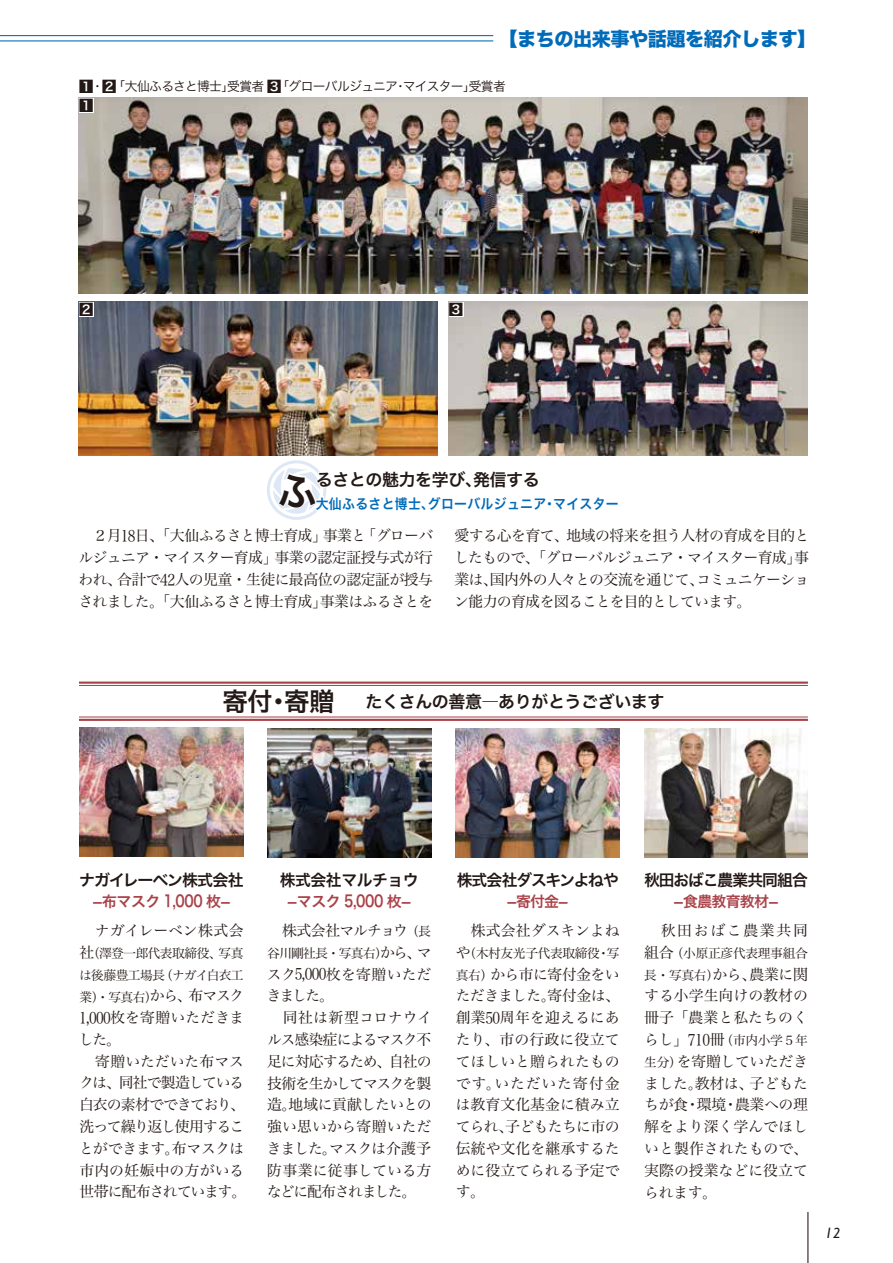
<style>
.page{position:relative;width:893px;height:1263px;background:#fff}
.page>*{position:absolute;margin:0;border:0;box-sizing:border-box;transform-origin:0 0}
.t1{font:39.3px "Hira Kaku Pro W6";color:#221815}
.t2{font:25.5px "Hira Kaku Pro W6";color:#221815}
.t3{font:19.2px "Hira Kaku Std W8";letter-spacing:-.025em;color:#006bb9}
.t4{font:16.95px "Hira Kaku Pro W6";letter-spacing:-.025em;color:#221815}
.t5{font:15.9px "Hira Kaku Pro W6";letter-spacing:-.055em;color:#221815}
.t6{font:15.9px "Hira Kaku Pro W6";letter-spacing:-.025em;color:#221815}
.t7{font:italic 15px "Gill Sans";color:#221815}
.t8{font:14.85px/21.8px "Hira Min Pro W3";letter-spacing:-.03em;color:#221815}
.t9{font:14.85px/21.8px "Hira Min Pro W3";color:#221815}
.t10{font:14.85px/21.8px "Hira Min Pro W3";letter-spacing:-.005em;color:#221815}
.t11{font:14.85px/21.8px "Hira Min Pro W3";letter-spacing:-.05em;color:#221815}
.t12{font:14.85px/21.8px "Hira Min Pro W3";letter-spacing:.005em;color:#221815}
.t13{font:14.85px/21.8px "Hira Min Pro W3";letter-spacing:-.065em;color:#221815}
.t14{font:14.85px "Hira Min Pro W3";letter-spacing:.01em;color:#221815}
.t15{font:14.85px "Hira Kaku Pro W6";letter-spacing:-.04em;color:#a94148}
.t16{font:14.85px/21.8px "Hira Min Pro W3";letter-spacing:-.08em;color:#221815}
.t17{font:14.85px "Hira Min Pro W3";letter-spacing:-.085em;color:#221815}
.t18{font:14.85px "Hira Min Pro W3";letter-spacing:.11em;color:#221815}
.t19{font:14.85px "Hira Min Pro W3";letter-spacing:-.055em;color:#221815}
.t20{font:14.85px "Hira Min Pro W3";letter-spacing:-.07em;color:#221815}
.t21{font:14.85px "Hira Min Pro W3";letter-spacing:.055em;color:#221815}
.t22{font:14.85px "Hira Kaku Pro W6";color:#221815}
.t23{font:13.8px "Hira Kaku Pro W6";letter-spacing:.025em;color:#006bb9;scale:.93 1}
.t24{font:12.75px/21.8px "Hira Min Pro W3";letter-spacing:-.035em;color:#221815}
.t25{font:12.75px "Hira Kaku Pro N W3";letter-spacing:-.05em;color:#221815}
.s1{font-family:"Hira Kaku Pro N W3";font-size:12.75px}
.s2{font-size:16.05px}
.s3{font-size:14.85px}
</style>
<div class="page">
<svg style="left:267px;top:460px;width:60px;height:60px"></svg>
<img style="left:644px;top:729px;width:164px;height:129px">
<hr style="left:79px;top:717px;width:729px;height:1px;background:#a94148">
<hr style="left:79px;top:719px;width:729px;height:2px;background:#a94148">
<hr style="left:79px;top:681px;width:729px;height:3px;background:#a94148">
<hr style="left:79px;top:685px;width:729px;height:1px;background:#a94148">
<img style="left:456px;top:729px;width:163px;height:129px">
<img style="left:267px;top:729px;width:164px;height:129px">
<img style="left:80px;top:728px;width:163px;height:129px">
<img style="left:79px;top:98px;width:729px;height:195px">
<img style="left:79px;top:302px;width:359px;height:153px">
<div style="left:79px;top:302px;width:15px;height:15px;background:#fff"></div>
<div style="left:79px;top:98px;width:15px;height:15px;background:#fff"></div>
<img style="left:449px;top:302px;width:359px;height:153px">
<div style="left:449px;top:302px;width:14px;height:15px;background:#fff"></div>
<hr style="left:0;top:35px;width:493px;height:1px;background:#006bb9">
<hr style="left:0;top:40px;width:493px;height:1px;background:#006bb9">
<hr style="left:807px;top:1212px;width:1px;height:51px;background:#221815">
<p class="t3" style="left:499px;top:28px;width:319px">【まちの出来事や話題を紹介します【</p>
<p class="t22" style="left:79px;top:73px;width:16px">1</p>
<p class="t22" style="left:264px;top:73px;width:19px">3<span class="s1">　</span></p>
<p class="t22" style="left:102px;top:73px;width:16px">2</p>
<p class="t25" style="left:276px;top:75px;width:231px">「グローバルジュニアマイスター受賞者</p>
<p class="t25" style="left:91px;top:75px;width:175px">・　「大仙ふるさと博士受賞者</p>
<p class="t25" style="left:394px;top:75px;width:14px">・</p>
<p class="t25" style="left:221px;top:75px;width:14px">」</p>
<p class="t25" style="left:463px;top:75px;width:14px">」</p>
<p class="t22" style="left:79px;top:92px;width:16px">1</p>
<p class="t22" style="left:79px;top:296px;width:16px">2</p>
<p class="t22" style="left:449px;top:296px;width:16px">3</p>
<p class="t4" style="left:316px;top:464px;width:168px">るさとの魅力を学び、</p>
<p class="t4" style="left:473px;top:464px;width:68px">発信する</p>
<h1 class="t1" style="left:277px;top:455px;width:41px">ふ</h1>
<p class="t23" style="left:428px;top:491px;width:129px">グローバルジュニア</p>
<p class="t23" style="left:316px;top:491px;width:129px">大仙ふるさと博士、</p>
<p class="t23" style="left:553px;top:491px;width:72px">マイスター</p>
<p class="t23" style="left:543px;top:491px;width:15px">・</p>
<p class="t8" style="left:362px;top:524px;width:73px">「グローバ</p>
<p class="t8" style="left:275px;top:524px;width:160px;text-indent:-196px">　２月<span class="s2">18</span>日、「大仙ふるさと博士育成」<br>事業の認定証授与式が行</p>
<p class="t8" style="left:323px;top:524px;width:45px">事業と</p>
<p class="t8" style="left:117px;top:545px;width:318px;text-indent:-39px">ルジュニア・マイスター育成」<br>合計で<span class="s2">42</span>人の児童・生徒に最高位の認定証が授与</p>
<p class="t8" style="left:79px;top:567px;width:45px">われ、</p>
<p class="t11" style="left:78px;top:589px;width:250px">されました。「大仙ふるさと博士育成」</p>
<p class="t11" style="left:320px;top:589px;width:115px">事業はふるさとを</p>
<p class="t8" style="left:454px;top:523px;width:357px">愛する心を育て、<br>したもので、「グローバルジュニア・マイスター育成事」業は国内外の人々との交流を通じてコミュニケーショ</p>
<p class="t8" style="left:689px;top:567px;width:16px">、</p>
<p class="t8" style="left:566px;top:523px;width:244px">地域の将来を担う人材の育成を目的と</p>
<p class="t11" style="left:454px;top:567px;width:299px;text-indent:29px">、<br>ン能力の育成を図ることを目的としています。</p>
<h2 class="t2" style="left:284px;top:678px;width:52px">寄贈</h2>
<h2 class="t2" style="left:222px;top:678px;width:52px">寄付</h2>
<h2 class="t2" style="left:266px;top:678px;width:27px">・</h2>
<p class="t4" style="left:366px;top:686px;width:300px">たくさんの善意―ありがとうございます</p>
<p class="t5" style="left:79px;top:866px;width:166px">ナガイレーベン株式会社</p>
<p class="t15" style="left:92px;top:888px;width:140px">-布マスク <span class="s2">1,000</span> 枚-</p>
<p class="t9" style="left:80px;top:918px;width:165px">　ナガイレーベン株式会</p>
<p class="t24" style="left:219px;top:941px;width:26px">写真</p>
<p class="t24" style="left:160px;top:941px;width:85px;text-indent:-81px">（<span class="s3">社</span>澤登一郎代表取締役、<br>（ナガイ白衣工</p>
<p class="t24" style="left:79px;top:963px;width:87px">は後藤豊工場長</p>
<p class="t8" style="left:188px;top:983px;width:57px">布マスク</p>
<p class="t8" style="left:150px;top:983px;width:43px">から、</p>
<p class="t24" style="left:80px;top:985px;width:79px">業）・写真右）</p>
<p class="t12" style="left:79px;top:1005px;width:166px"><span class="s2">1,000</span>枚を寄贈いただきま</p>
<p class="t8" style="left:79px;top:1027px;width:44px">した。</p>
<p class="t10" style="left:80px;top:1049px;width:166px">　寄贈いただいた布マス</p>
<p class="t20" style="left:119px;top:1070px;width:127px">同社で製造している</p>
<p class="t13" style="left:79px;top:1071px;width:168px">クは、<br>白衣の素材でできており、洗って繰り返し使用することができます布マスクは</p>
<p class="t8" style="left:79px;top:1136px;width:168px;text-indent:85px">。<br>市内の妊娠中の方がいる世帯に配布されています。</p>
<p class="t6" style="left:280px;top:866px;width:140px">株式会社マルチョウ</p>
<p class="t15" style="left:287px;top:888px;width:126px">-マスク <span class="s2">5,000</span> 枚-</p>
<p class="t24" style="left:406px;top:919px;width:27px">（長</p>
<p class="t19" style="left:267px;top:918px;width:142px">　株式会社マルチョウ</p>
<p class="t8" style="left:380px;top:940px;width:43px">から、</p>
<p class="t24" style="left:267px;top:941px;width:122px">谷川剛社長・写真右）</p>
<p class="t14" style="left:267px;top:961px;width:166px">スク<span class="s2">5,000</span>枚を寄贈いただ</p>
<p class="t8" style="left:267px;top:983px;width:69px">きました。</p>
<p class="t9" style="left:267px;top:1005px;width:166px">　同社は新型コロナウイ</p>
<p class="t17" style="left:267px;top:1027px;width:166px">ルス感染症によるマスク不</p>
<p class="t8" style="left:389px;top:1049px;width:44px">自社の</p>
<p class="t8" style="left:417px;top:940px;width:16px">マ</p>
<p class="t16" style="left:267px;top:1049px;width:166px">足に対応するため、<br>技術を生かしてマスクを製造地域に貢献したいとの</p>
<p class="t10" style="left:267px;top:1092px;width:166px;text-indent:15px">。<br>強い思いから寄贈いただきましたマスクは介護予</p>
<p class="t8" style="left:267px;top:1136px;width:166px;text-indent:55px">。<br>防事業に従事している方などに配布されました。</p>
<p class="t5" style="left:457px;top:866px;width:164px">株式会社ダスキンよねや</p>
<p class="t15" style="left:507px;top:888px;width:63px">-寄付金-</p>
<p class="t9" style="left:456px;top:918px;width:165px">　株式会社ダスキンよね</p>
<p class="t24" style="left:607px;top:941px;width:14px">写</p>
<p class="t24" style="left:456px;top:941px;width:146px">（<span class="s3">や</span>木村友光子代表取締役</p>
<p class="t8" style="left:490px;top:962px;width:131px">から市に寄付金をい</p>
<p class="t24" style="left:597px;top:941px;width:14px">・</p>
<p class="t24" style="left:456px;top:963px;width:39px">真右）</p>
<p class="t8" style="left:456px;top:983px;width:166px">ただきました寄付金は、</p>
<p class="t8" style="left:541px;top:983px;width:16px">。</p>
<p class="t14" style="left:456px;top:1005px;width:165px">創業<span class="s2">50</span>周年を迎えるにあ</p>
<p class="t14" style="left:456px;top:1027px;width:165px">たり、市の行政に役立て</p>
<p class="t9" style="left:456px;top:1049px;width:165px">てほしいと贈られたもの</p>
<p class="t21" style="left:495px;top:1070px;width:126px">いただいた寄付金</p>
<p class="t10" style="left:456px;top:1071px;width:166px">です。<br>は教育文化基金に積み立てられ子どもたちに市の</p>
<p class="t12" style="left:456px;top:1114px;width:166px;text-indent:43px">、<br>伝統や文化を継承するために役立てられる予定です。</p>
<p class="t5" style="left:644px;top:866px;width:165px">秋田おばこ農業共同組合</p>
<p class="t15" style="left:674px;top:888px;width:106px">-食農教育教材-</p>
<p class="t18" style="left:644px;top:918px;width:165px">　秋田おばこ農業共同</p>
<p class="t24" style="left:671px;top:941px;width:139px">（小原正彦代表理事組合</p>
<p class="t8" style="left:644px;top:940px;width:31px">組合</p>
<p class="t8" style="left:749px;top:962px;width:60px">農業に関</p>
<p class="t8" style="left:712px;top:962px;width:45px">から、</p>
<p class="t24" style="left:644px;top:963px;width:76px">長・写真右）</p>
<p class="t9" style="left:644px;top:983px;width:165px">する小学生向けの教材の冊子「農業と私たちのく</p>
<p class="t24" style="left:720px;top:1028px;width:89px">（市内小学５年</p>
<p class="t8" style="left:677px;top:1027px;width:132px;text-indent:-33px">らし」<span class="s2">710</span>冊<br>を寄贈していただき</p>
<p class="t24" style="left:644px;top:1050px;width:39px">生分）</p>
<p class="t8" style="left:695px;top:1071px;width:60px">教材は、</p>
<p class="t8" style="left:749px;top:1071px;width:60px">子どもた</p>
<p class="t8" style="left:644px;top:1071px;width:60px">ました。</p>
<p class="t8" style="left:697px;top:1092px;width:31px">環境</p>
<p class="t9" style="left:644px;top:1092px;width:165px">ちが食<br>解をより深く学んでほしいと製作されたもので、実際の授業などに役立てられます。</p>
<p class="t8" style="left:735px;top:1092px;width:74px">農業への理</p>
<p class="t8" style="left:685px;top:1092px;width:16px">・</p>
<p class="t8" style="left:723px;top:1092px;width:16px">・</p>
<p class="t7" style="left:825px;top:1225px;width:17px">12</p>
</div>
